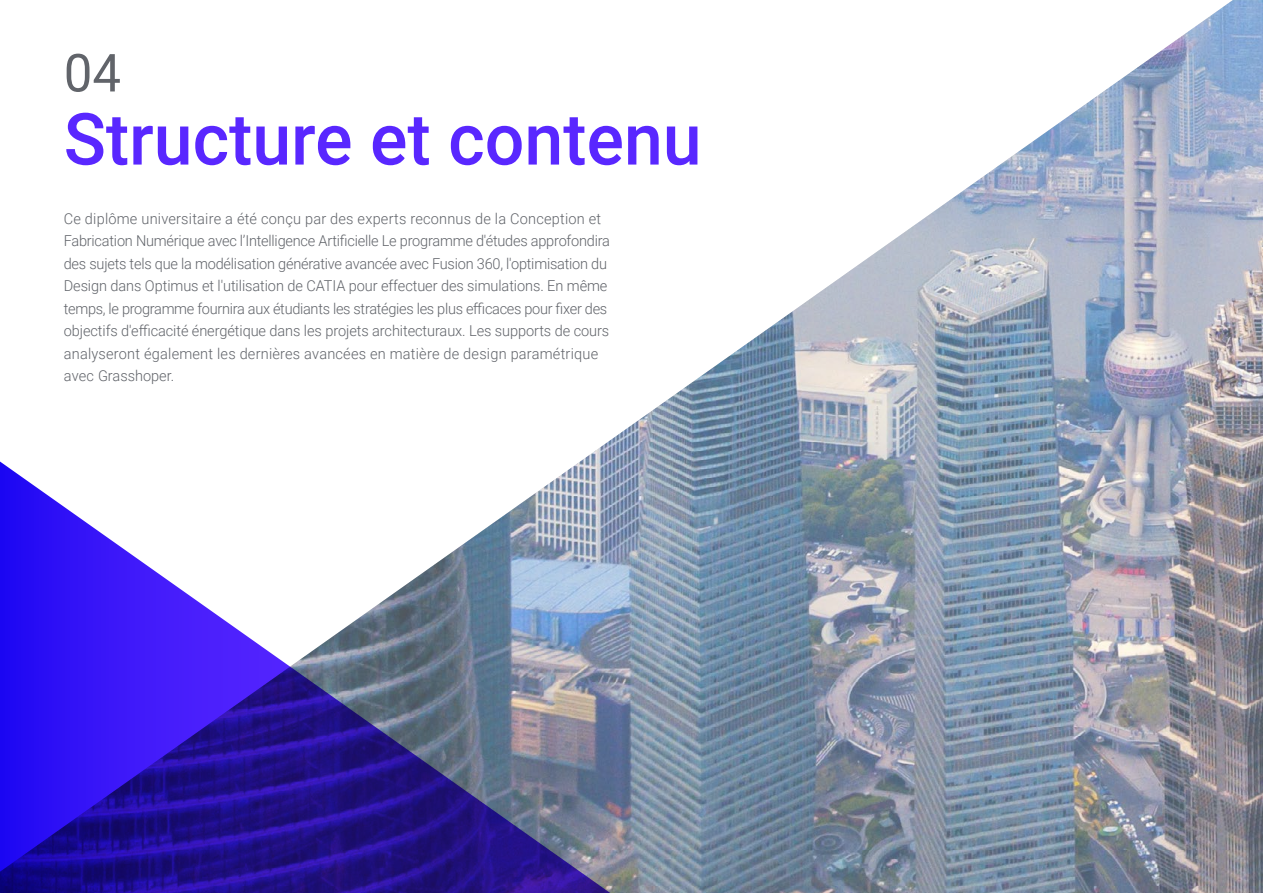
<style>
.page{position:relative;width:1263px;height:893px;background:#fff}
.page>*{position:absolute;margin:0;border:0;box-sizing:border-box;transform-origin:0 0}
.t1{font:500 72px "Roboto";color:#5927ff}
.t2{font:52.5px "Roboto";color:#61646a}
.t3{font:300 15px/22.5px "Roboto";letter-spacing:-.005em;color:#61646a}
</style>
<div class="page">
<img style="left:602px;top:0;width:661px;height:893px">
<svg style="left:0;top:446px;width:640px;height:447px"></svg>
<h2 class="t2" style="left:64px;top:36px;width:59px">04</h2>
<h1 class="t1" style="left:64px;top:89px;width:639px">Structure et contenu</h1>
<p class="t3" style="left:64px;top:207px;width:548px">Ce diplôme universitaire a été conçu par des experts reconnus de la Conception et Fabrication Numérique avec l’Intelligence Artificielle Le programme d'études approfondira des sujets tels que la modélisation générative avancée avec Fusion 360, l'optimisation du Design dans Optimus et l'utilisation de CATIA pour effectuer des simulations. En même temps, le programme fournira aux étudiants les stratégies les plus efficaces pour fixer des objectifs d'efficacité énergétique dans les projets architecturaux. Les supports de cours analyseront également les dernières avancées en matière de design paramétrique avec Grasshoper.</p>
</div>
